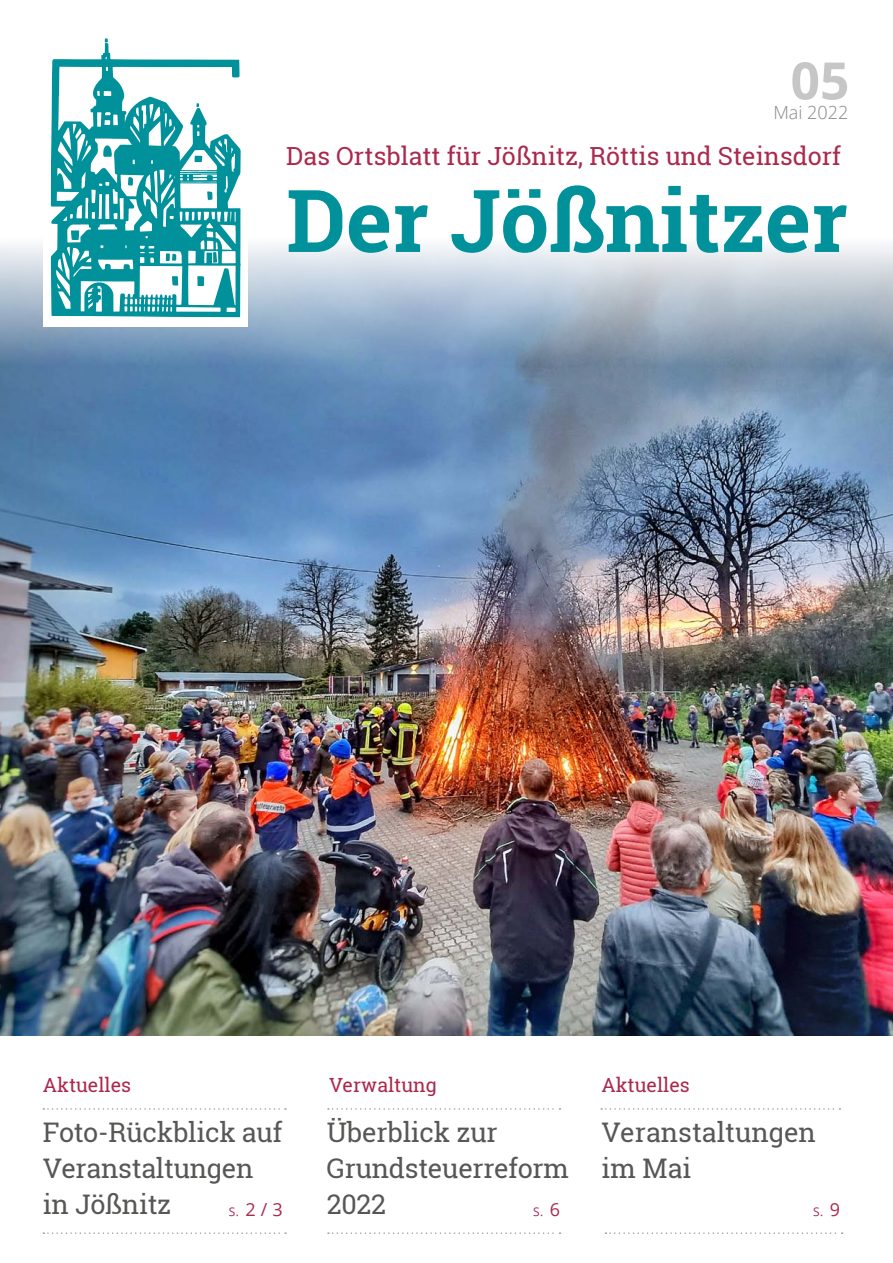
<style>
.page{position:relative;width:893px;height:1263px;background:#fff}
.page>*{position:absolute;margin:0;border:0;box-sizing:border-box;transform-origin:0 0}
.t1{font:700 86.7px "Roboto Slab";color:#00919b}
.t2{font:700 51.6px "Open Sans";color:#c6c6c6}
.t3{font:27px/36px "Roboto Slab";letter-spacing:-.01em;color:#575756}
.t4{font:24.9px "Roboto Slab";color:#ab284e}
.t5{font:19.5px "Roboto Slab";color:#ab284e}
.t6{font:300 18px "Open Sans";color:#878787}
.t7{font:18px "Open Sans";color:#ab284e}
.t8{font:12px "Open Sans";color:#ab284e}
.s1{font-size:12px}
.s2{font-size:18px}
</style>
<div class="page">
<img style="left:0;top:244px;width:893px;height:792px">
<svg style="left:43px;top:1108px;width:243px;height:2px"></svg>
<svg style="left:43px;top:1232px;width:243px;height:2px"></svg>
<svg style="left:328px;top:1108px;width:232px;height:2px"></svg>
<svg style="left:328px;top:1232px;width:232px;height:2px"></svg>
<svg style="left:601px;top:1108px;width:239px;height:2px"></svg>
<svg style="left:605px;top:1232px;width:238px;height:2px"></svg>
<div style="left:43px;top:32px;width:205px;height:295px;background:#fff"></div>
<svg style="left:51px;top:43px;width:190px;height:274px"></svg>
<svg style="left:105px;top:38px;width:3px;height:4px"></svg>
<svg style="left:196px;top:103px;width:3px;height:4px"></svg>
<svg style="left:197px;top:276px;width:7px;height:10px"></svg>
<svg style="left:172px;top:276px;width:6px;height:10px"></svg>
<svg style="left:207px;top:191px;width:5px;height:9px"></svg>
<svg style="left:103px;top:145px;width:9px;height:12px"></svg>
<svg style="left:195px;top:156px;width:7px;height:6px"></svg>
<svg style="left:128px;top:177px;width:5px;height:9px"></svg>
<svg style="left:71px;top:230px;width:8px;height:10px"></svg>
<svg style="left:166px;top:253px;width:10px;height:8px"></svg>
<svg style="left:213px;top:252px;width:4px;height:11px"></svg>
<h2 class="t2" style="left:790px;top:44px;width:60px">05</h2>
<p class="t6" style="left:773px;top:101px;width:76px">Mai 2022</p>
<p class="t4" style="left:286px;top:139px;width:556px">Das Ortsblatt für Jößnitz, Röttis und Steinsdorf</p>
<h1 class="t1" style="left:286px;top:161px;width:563px">Der Jößnitzer</h1>
<p class="t5" style="left:43px;top:1072px;width:90px">Aktuelles</p>
<p class="t5" style="left:329px;top:1072px;width:109px">Verwaltung</p>
<p class="t5" style="left:601px;top:1072px;width:90px">Aktuelles</p>
<p class="t3" style="left:43px;top:1114px;width:241px">Foto-Rückblick auf<br>Veranstaltungen in Jößnitz</p>
<p class="t3" style="left:327px;top:1114px;width:244px">Überblick zur<br>Grundsteuerreform<br>2022</p>
<p class="t3" style="left:601px;top:1114px;width:216px">Veranstaltungen im Mai</p>
<p class="t7" style="left:229px;top:1197px;width:56px"><span class="s1">S.</span> 2 / 3</p>
<p class="t8" style="left:533px;top:1204px;width:29px">S. <span class="s2">6</span></p>
<p class="t8" style="left:813px;top:1204px;width:29px">S. <span class="s2">9</span></p>
</div>
